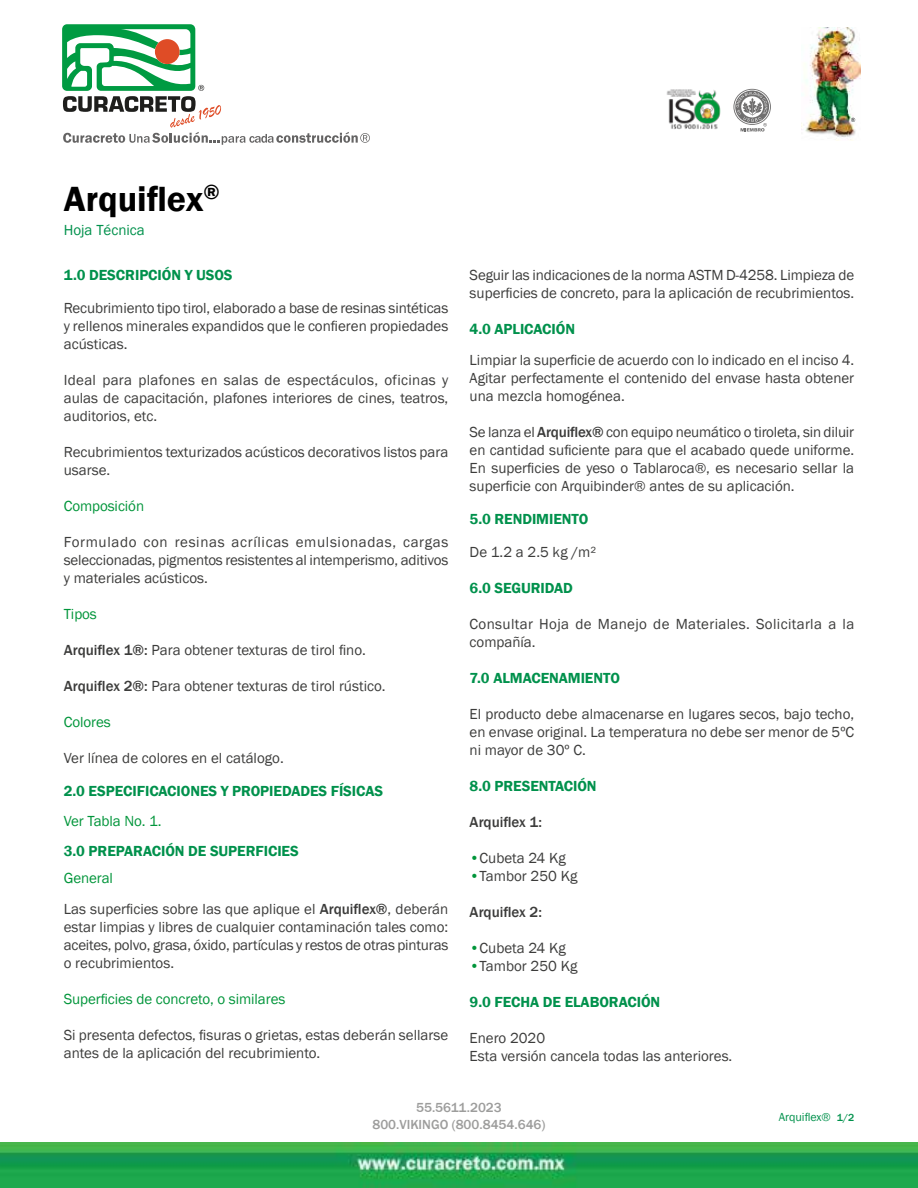
<style>
.page{position:relative;width:918px;height:1188px;background:#fff}
.page>*{position:absolute;margin:0;border:0;box-sizing:border-box;transform-origin:0 0}
.t1{font:600 36px "Franklin Gothic";color:#000}
.t2{font:15px/18px "Franklin Gothic";color:#3c3c3b;text-align:justify}
.t3{font:600 15px "Franklin Gothic";letter-spacing:-.005em;color:#00914c}
.t4{font:15px "Franklin Gothic";letter-spacing:-.005em;color:#00953a}
.t5{font:15px/18px "Franklin Gothic";letter-spacing:.025em;color:#3c3c3b}
.t6{font:500 15px "Franklin Gothic";color:#3c3c3b}
.t7{font:15px "Franklin Gothic";color:#00914c}
.t8{font:500 13.5px/16.2px "Franklin Gothic";color:#9d9d9c;text-align:center}
.t9{font:12px "Franklin Gothic";letter-spacing:-.005em;color:#00914c}
.s1{font-weight:500}
.s2{color:#00953a}
.s3{font-weight:500;font-size:10.5px}
</style>
<div class="page">
<img style="left:803px;top:27px;width:58px;height:113px">
<img style="left:0;top:1143px;width:918px;height:45px">
<svg style="left:62px;top:24px;width:308px;height:121px"></svg>
<svg style="left:851px;top:118px;width:4px;height:4px"></svg>
<img style="left:666px;top:89px;width:55px;height:40px">
<svg style="left:733px;top:89px;width:38px;height:43px"></svg>
<h1 class="t1" style="left:64px;top:177px;width:157px">Arquiflex<sup>®</sup></h1>
<p class="t7" style="left:64px;top:221px;width:83px">Hoja Técnica</p>
<p class="t3" style="left:64px;top:266px;width:170px">1.0 DESCRIPCIÓN Y USOS</p>
<p class="t2" style="left:64px;top:299px;width:386px">Recubrimiento tipo tirol, elaborado a base de resinas sintéticas y rellenos minerales expandidos que le confieren propiedades acústicas.</p>
<p class="t2" style="left:64px;top:371px;width:386px">Ideal para plafones en salas de espectáculos, oficinas y aulas de capacitación, plafones interiores de cines, teatros, auditorios, etc.</p>
<p class="t2" style="left:64px;top:443px;width:386px">Recubrimientos texturizados acústicos decorativos listos para usarse.</p>
<p class="t4" style="left:64px;top:497px;width:82px">Composición</p>
<p class="t2" style="left:64px;top:533px;width:386px">Formulado con resinas acrílicas emulsionadas, cargas seleccionadas, pigmentos resistentes al intemperismo, aditivos y materiales acústicos.</p>
<p class="t4" style="left:64px;top:605px;width:35px">Tipos</p>
<p class="t2" style="left:64px;top:641px;width:304px"><span class="s1">Arquiflex 1®:</span> Para obtener texturas de tirol fino.</p>
<p class="t2" style="left:64px;top:677px;width:323px"><span class="s1">Arquiflex 2®:</span> Para obtener texturas de tirol rústico.</p>
<p class="t4" style="left:64px;top:713px;width:48px">Colores</p>
<p class="t2" style="left:64px;top:749px;width:222px">Ver línea de colores en el catálogo.</p>
<p class="t3" style="left:64px;top:782px;width:321px">2.0 ESPECIFICACIONES Y PROPIEDADES FÍSICAS</p>
<p class="t4" style="left:64px;top:812px;width:99px">Ver Tabla No. 1.</p>
<p class="t3" style="left:64px;top:842px;width:237px">3.0 PREPARACIÓN DE SUPERFICIES</p>
<p class="t2" style="left:64px;top:862px;width:386px;line-height:31.5px"><span class="s2">General<br></span>Las superficies sobre las que aplique el <span class="s1">Arquiflex®</span>, deberán</p>
<p class="t2" style="left:64px;top:919px;width:386px">estar limpias y libres de cualquier contaminación tales como: aceites, polvo, grasa, óxido, partículas y restos de otras pinturas o recubrimientos.</p>
<p class="t4" style="left:64px;top:990px;width:223px">Superficies de concreto, o similares</p>
<p class="t2" style="left:64px;top:1027px;width:386px">Si presenta defectos, fisuras o grietas, estas deberán sellarse antes de la aplicación del recubrimiento.</p>
<p class="t2" style="left:470px;top:266px;width:386px">Seguir las indicaciones de la norma ASTM D-4258. Limpieza de superficies de concreto, para la aplicación de recubrimientos.</p>
<p class="t3" style="left:470px;top:320px;width:107px">4.0 APLICACIÓN</p>
<p class="t2" style="left:470px;top:352px;width:386px">Limpiar la superficie de acuerdo con lo indicado en el inciso 4.<br>Agitar perfectamente el contenido del envase hasta obtener una mezcla homogénea.</p>
<p class="t2" style="left:470px;top:424px;width:386px">Se lanza el <span class="s1">Arquiflex®</span> con equipo neumático o tiroleta, sin diluir en cantidad suficiente para que el acabado quede uniforme.<br>En superficies de yeso o Tablaroca®, es necesario sellar la superficie con Arquibinder® antes de su aplicación.</p>
<p class="t3" style="left:470px;top:510px;width:120px">5.0 RENDIMIENTO</p>
<p class="t2" style="left:470px;top:544px;width:128px">De 1.2 a 2.5 kg /m²</p>
<p class="t3" style="left:470px;top:579px;width:105px">6.0 SEGURIDAD</p>
<p class="t5" style="left:470px;top:616px;width:386px">Consultar Hoja de Manejo de Materiales. Solicitarla a la compañía.</p>
<p class="t3" style="left:470px;top:669px;width:152px">7.0 ALMACENAMIENTO</p>
<p class="t2" style="left:470px;top:706px;width:386px">El producto debe almacenarse en lugares secos, bajo techo, en envase original. La temperatura no debe ser menor de 5ºC ni mayor de 30º C.</p>
<p class="t3" style="left:470px;top:777px;width:128px">8.0 PRESENTACIÓN</p>
<p class="t6" style="left:470px;top:813px;width:74px">Arquiflex 1:</p>
<p class="t2" style="left:470px;top:850px;width:98px"><span class="s2">•</span>Cubeta 24 Kg</p>
<p class="t2" style="left:470px;top:868px;width:109px"><span class="s2">•</span>Tambor 250 Kg</p>
<p class="t6" style="left:470px;top:903px;width:74px">Arquiflex 2:</p>
<p class="t2" style="left:470px;top:940px;width:98px"><span class="s2">•</span>Cubeta 24 Kg</p>
<p class="t2" style="left:470px;top:958px;width:109px"><span class="s2">•</span>Tambor 250 Kg</p>
<p class="t3" style="left:470px;top:993px;width:192px">9.0 FECHA DE ELABORACIÓN</p>
<p class="t2" style="left:470px;top:1030px;width:264px">Enero 2020<br>Esta versión cancela todas las anteriores.</p>
<p class="t8" style="left:372px;top:1100px;width:175px">55.5611.2023<br>800.VIKINGO (800.8454.646)</p>
<p class="t9" style="left:779px;top:1110px;width:77px">Arquiflex® <span class="s3">1/2</span></p>
</div>
